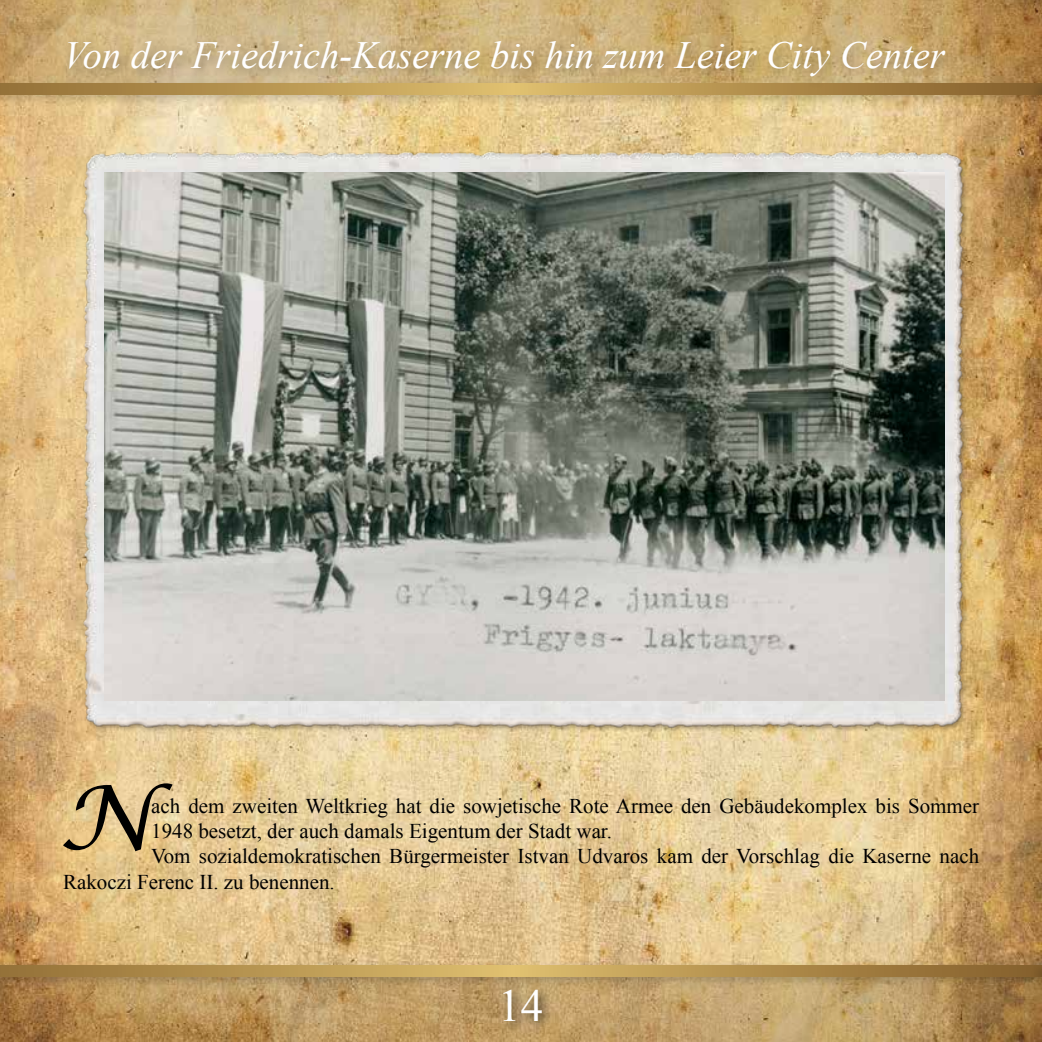
<style>
.page{position:relative;width:1042px;height:1042px;background:#fff}
.page>*{position:absolute;margin:0;border:0;box-sizing:border-box;transform-origin:0 0}
.t1{font:italic 89.08px "Lucida Calligraphy";color:#000}
.t2{font:45.5px "Times New Roman";color:#fff}
.t3{font:italic 38.5px "Times New Roman";color:#fff}
.t4{font:21px "Times New Roman";color:#000}
</style>
<div class="page">
<img style="left:0;top:108px;width:1042px;height:852px">
<svg style="left:0;top:0;width:1041px;height:78px;background:#c7a76f"></svg>
<svg style="left:0;top:990px;width:1041px;height:52px;background:#b9955e"></svg>
<hr style="left:1041px;top:0;width:1px;height:83px;background:#5d401c">
<hr style="left:1041px;top:970px;width:1px;height:72px;background:#5d401c">
<div style="left:0;top:78px;width:1042px;height:30px;background:#000;opacity:.2"></div>
<svg style="left:0;top:83px;width:1029px;height:11px;background:#ab8848"></svg>
<div style="left:0;top:960px;width:1042px;height:30px;background:#000;opacity:.2"></div>
<svg style="left:0;top:965px;width:1029px;height:11px;background:#b4914f"></svg>
<div style="left:1029px;top:78px;width:13px;height:30px;background:#000;opacity:.2"></div>
<svg style="left:1041px;top:83px;width:1px;height:12px"></svg>
<div style="left:1029px;top:960px;width:13px;height:30px;background:#000;opacity:.2"></div>
<div style="left:62px;top:35px;width:897px;height:56px;background:#000;opacity:.3"></div>
<div style="left:498px;top:983px;width:57px;height:52px;background:#000;opacity:.75"></div>
<img style="left:59px;top:131px;width:924px;height:604px">
<img style="left:105px;top:172px;width:839px;height:528px">
<h3 class="t3" style="left:63px;top:29px;width:883px">Von der Friedrich-Kaserne bis hin zum Leier City Center</h3>
<h1 class="t1" style="left:60px;top:764px;width:93px">N</h1>
<p class="t4" style="left:151px;top:792px;width:829px">ach dem zweiten Weltkrieg hat die sowjetische Rote Armee den Gebäudekomplex bis Sommer</p>
<p class="t4" style="left:151px;top:817px;width:462px">1948 besetzt, der auch damals Eigentum der Stadt war.</p>
<p class="t4" style="left:151px;top:842px;width:829px">Vom sozialdemokratischen Bürgermeister Istvan Udvaros kam der Vorschlag die Kaserne nach</p>
<p class="t4" style="left:63px;top:867px;width:273px">Rakoczi Ferenc II. zu benennen.</p>
<h2 class="t2" style="left:498px;top:975px;width:47px">14</h2>
</div>
